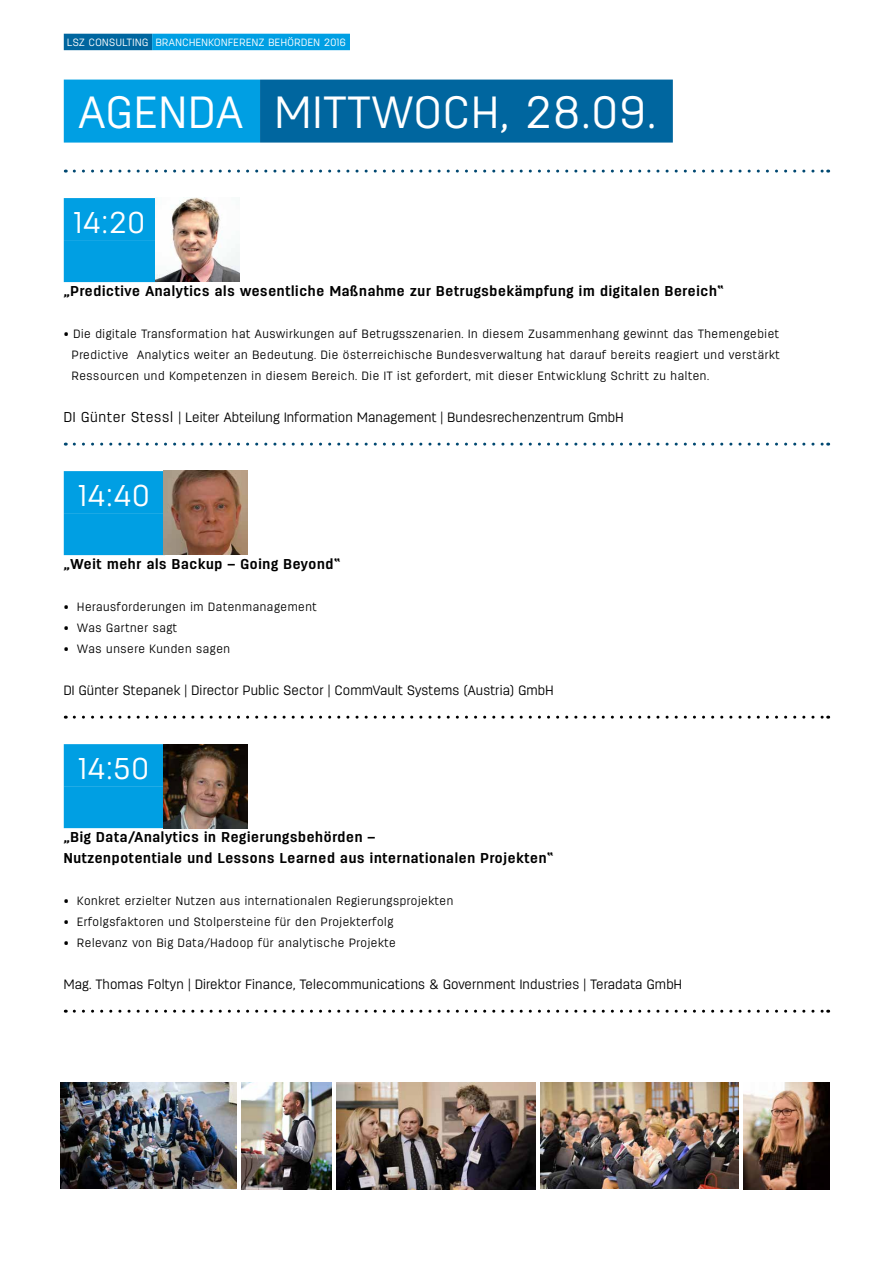
<style>
.page{position:relative;width:893px;height:1263px;background:#fff}
.page>*{position:absolute;margin:0;border:0;box-sizing:border-box;transform-origin:0 0}
.t1{font:300 45px "Antartida";letter-spacing:.05em;color:#fff}
.t2{font:300 30px "Antartida";letter-spacing:.05em;color:#fff}
.t3{font:700 14.25px/21px "Antartida";letter-spacing:.05em;color:#000}
.t4{font:300 13.5px "Antartida";letter-spacing:.015em;color:#000}
.t5{font:300 12px/21px "Antartida";letter-spacing:.05em;color:#000;text-align:justify}
.t6{font:300 10.5px "Antartida";letter-spacing:.05em;color:#fff}
.s1{font-size:14.25px}
</style>
<div class="page">
<div style="left:64px;top:80px;width:196px;height:63px;background:#009fe3"></div>
<div style="left:260px;top:80px;width:413px;height:63px;background:#00669f"></div>
<div style="left:64px;top:34px;width:88px;height:16px;background:#00669f"></div>
<div style="left:152px;top:34px;width:198px;height:16px;background:#009fe3"></div>
<svg style="left:74px;top:170px;width:755px;height:3px"></svg>
<div style="left:64px;top:198px;width:92px;height:42px;background:#009fe3"></div>
<div style="left:64px;top:240px;width:94px;height:42px;background:#009fe3"></div>
<svg style="left:74px;top:443px;width:755px;height:3px"></svg>
<div style="left:64px;top:471px;width:102px;height:42px;background:#009fe3"></div>
<div style="left:64px;top:513px;width:101px;height:42px;background:#009fe3"></div>
<svg style="left:74px;top:716px;width:755px;height:3px"></svg>
<div style="left:64px;top:744px;width:101px;height:42px;background:#009fe3"></div>
<div style="left:64px;top:786px;width:101px;height:42px;background:#009fe3"></div>
<svg style="left:74px;top:1010px;width:755px;height:3px"></svg>
<img style="left:155px;top:198px;width:84px;height:84px">
<img style="left:164px;top:471px;width:84px;height:84px">
<img style="left:164px;top:744px;width:84px;height:84px">
<img style="left:337px;top:1083px;width:198px;height:106px">
<img style="left:242px;top:1083px;width:89px;height:106px">
<img style="left:61px;top:1082px;width:175px;height:107px">
<img style="left:540px;top:1082px;width:199px;height:107px">
<img style="left:744px;top:1083px;width:85px;height:106px">
<p class="t6" style="left:67px;top:37px;width:280px">LSZ CONSULTING BRANCHENKONFERENZ BEHÖRDEN 2016</p>
<h1 class="t1" style="left:79px;top:87px;width:578px">AGENDA MITTWOCH, 28.09.</h1>
<h2 class="t2" style="left:74px;top:205px;width:72px">14:20</h2>
<p class="t3" style="left:64px;top:280px;width:661px">„Predictive Analytics als wesentliche Maßnahme zur Betrugsbekämpfung im digitalen Bereich“</p>
<p class="t5" style="left:72px;top:323px;width:709px;text-indent:-8px">• Die digitale Transformation hat Auswirkungen auf Betrugsszenarien. In diesem Zusammenhang gewinnt das Themengebiet Predictive Analytics weiter an Bedeutung. Die österreichische Bundesverwaltung hat darauf bereits reagiert und verstärkt Ressourcen und Kompetenzen in diesem Bereich. Die IT ist gefordert, mit dieser Entwicklung Schritt zu halten.</p>
<p class="t4" style="left:64px;top:409px;width:561px"><span class="s1">DI Günter Stessl</span> | Leiter Abteilung Information Management | Bundesrechenzentrum GmbH</p>
<h2 class="t2" style="left:78px;top:478px;width:73px">14:40</h2>
<p class="t3" style="left:64px;top:553px;width:278px">„Weit mehr als Backup – Going Beyond“</p>
<p class="t5" style="left:64px;top:596px;width:255px">• Herausforderungen im Datenmanagement</p>
<p class="t5" style="left:64px;top:617px;width:115px">• Was Gartner sagt</p>
<p class="t5" style="left:64px;top:638px;width:168px">• Was unsere Kunden sagen</p>
<p class="t4" style="left:64px;top:682px;width:491px">DI Günter Stepanek | Director Public Sector | CommVault Systems (Austria) GmbH</p>
<h2 class="t2" style="left:78px;top:751px;width:72px">14:50</h2>
<p class="t3" style="left:64px;top:826px;width:491px">„Big Data/Analytics in Regierungsbehörden –<br>Nutzenpotentiale und Lessons Learned aus internationalen Projekten“</p>
<p class="t5" style="left:64px;top:890px;width:391px">• Konkret erzielter Nutzen aus internationalen Regierungsprojekten</p>
<p class="t5" style="left:64px;top:911px;width:331px">• Erfolgsfaktoren und Stolpersteine für den Projekterfolg</p>
<p class="t5" style="left:64px;top:932px;width:334px">• Relevanz von Big Data/Hadoop für analytische Projekte</p>
<p class="t4" style="left:64px;top:976px;width:620px">Mag. Thomas Foltyn | Direktor Finance, Telecommunications &amp; Government Industries | Teradata GmbH</p>
</div>
